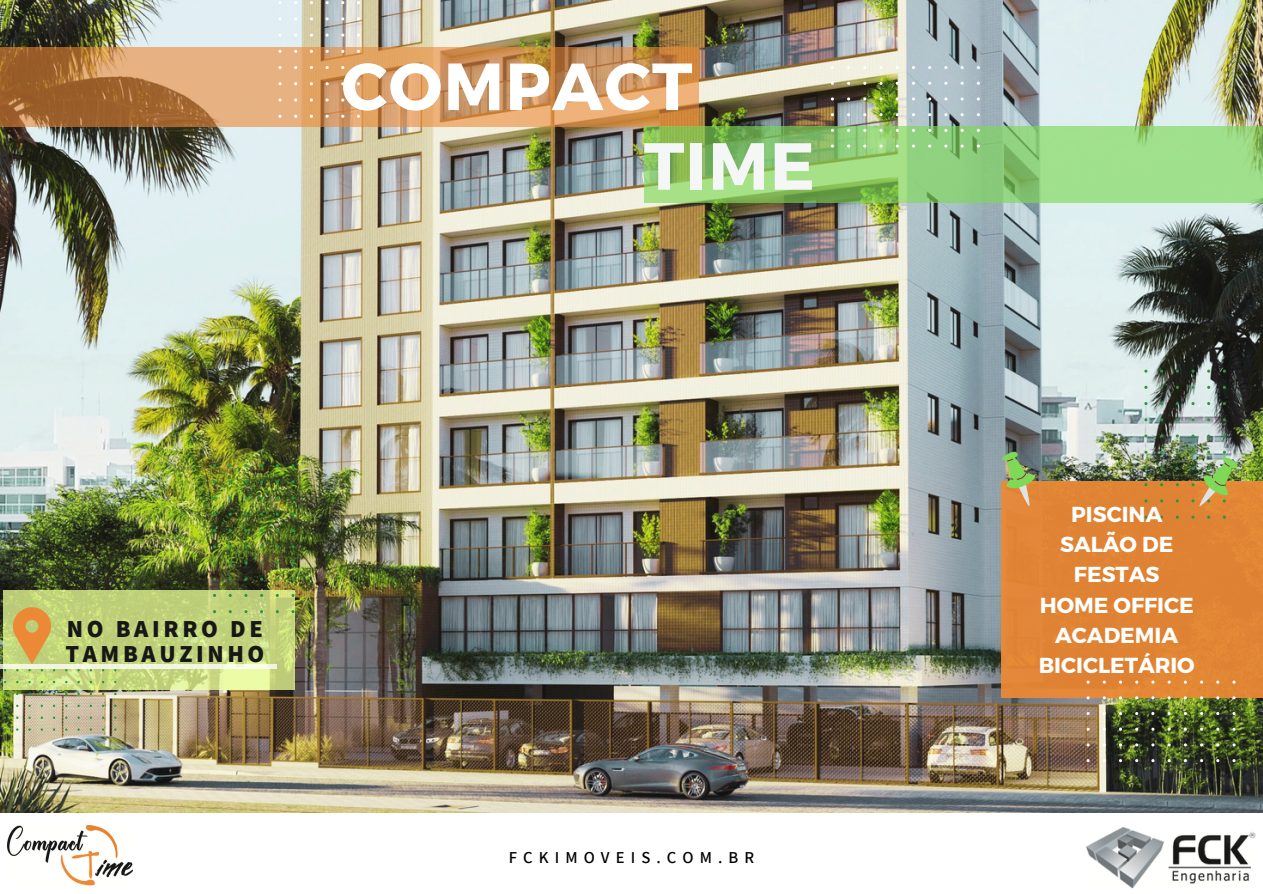
<style>
.page{position:relative;width:1263px;height:894px;background:#fff}
.page>*{position:absolute;margin:0;border:0;box-sizing:border-box;transform-origin:0 0}
.t1{font:700 66.45px "Montserrat";letter-spacing:.02em;color:#fff}
.t2{font:700 66.45px "Montserrat";color:#f5f6f6}
.t3{font:800 24.3px/25.3px "Assistant";letter-spacing:.15em;color:#181717}
.t4{font:700 21.75px/30.3px "Montserrat";color:#fffffe;text-align:center}
.t5{font:600 16.65px "Assistant";letter-spacing:.365em;color:#000}
</style>
<div class="page">
<img style="left:0;top:0;width:1263px;height:812px">
<svg style="left:4px;top:590px;width:291px;height:99px;background:#c6d681"></svg>
<div style="left:1002px;top:481px;width:261px;height:216px;background:#df8334"></div>
<svg style="left:0;top:47px;width:699px;height:79px;background:#c98f58"></svg>
<img style="left:8px;top:825px;width:125px;height:61px">
<svg style="left:278px;top:0;width:82px;height:118px;background:#d6b592"></svg>
<hr style="left:0;top:664px;width:277px;height:4px;background:#f2f5e2">
<svg style="left:644px;top:126px;width:619px;height:76px;background:#91cf78"></svg>
<img style="left:213px;top:464px;width:82px;height:149px">
<img style="left:831px;top:66px;width:149px;height:82px">
<img style="left:1086px;top:680px;width:149px;height:82px">
<img style="left:1144px;top:369px;width:96px;height:149px">
<svg style="left:998px;top:444px;width:43px;height:63px"></svg>
<img style="left:1086px;top:827px;width:170px;height:61px">
<img style="left:4px;top:607px;width:112px;height:123px">
<h1 class="t1" style="left:341px;top:43px;width:353px">COMPACT</h1>
<p class="t2" style="left:644px;top:123px;width:173px">TIME</p>
<h1 class="t3" style="left:65px;top:614px;width:200px">NO BAIRRO DE<br>TAMBAUZINHO</h1>
<h2 class="t5" style="left:509px;top:845px;width:247px">FCKIMOVEIS.COM.BR</h2>
<p class="t4" style="left:1039px;top:497px;width:158px">PISCINA<br>SALÃO DE<br>FESTAS<br>HOME OFFICE<br>ACADEMIA<br>BICICLETÁRIO</p>
</div>
